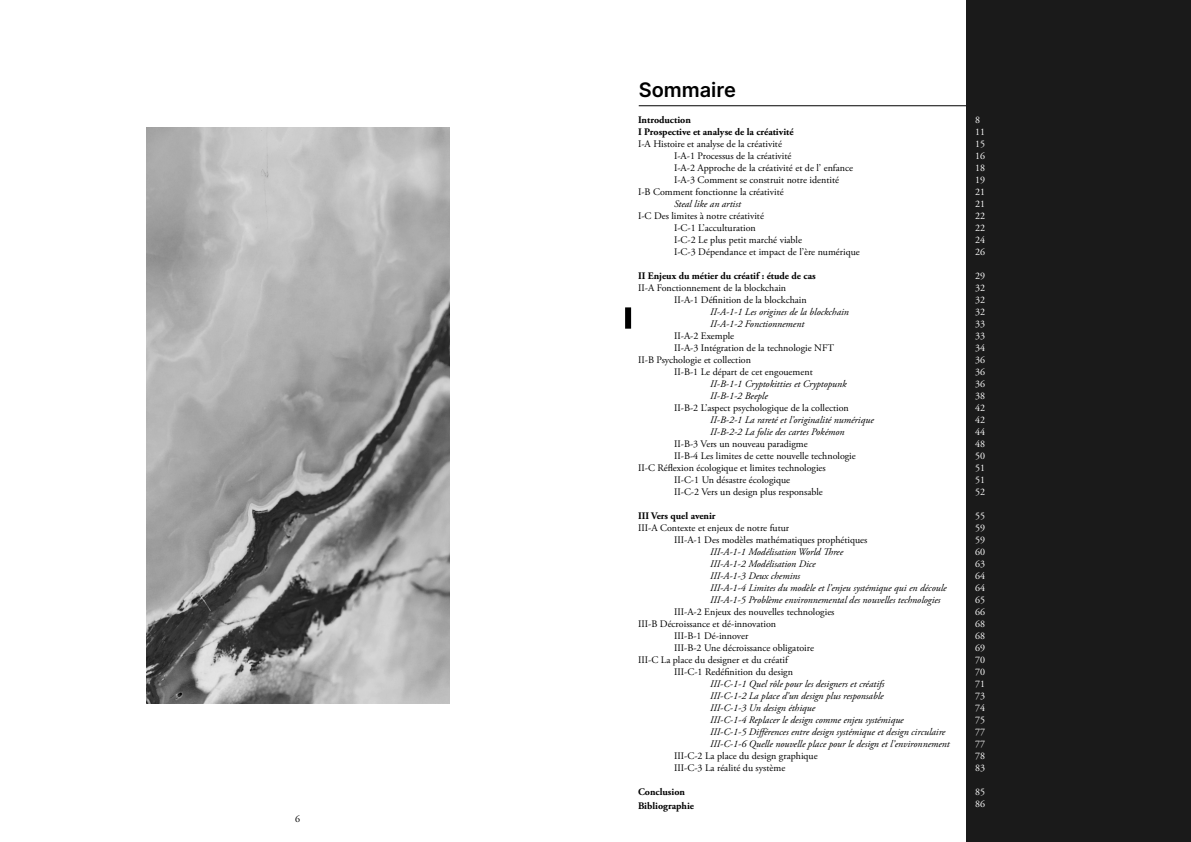
<style>
.page{position:relative;width:1191px;height:842px;background:#fff}
.page>*{position:absolute;margin:0;border:0;box-sizing:border-box;transform-origin:0 0}
.t1{font:20px "Inter";color:#000}
.t2{font:10px/12px "Adobe Garamond Pro";color:#000}
.t3{font:italic 10px/12px "Adobe Garamond Pro";color:#000}
.t4{font:700 10px/12px "Adobe Garamond Pro";color:#000}
.t5{font:10px/12px "Adobe Garamond Pro";color:#fff}
</style>
<div class="page">
<img style="left:146px;top:128px;width:303px;height:575px">
<div style="left:966px;top:0;width:225px;height:842px;background:#1a1a1a"></div>
<hr style="left:639px;top:105px;width:327px;height:1px;background:#000">
<div style="left:625px;top:307px;width:6px;height:22px;background:#000"></div>
<p class="t2" style="left:295px;top:813px;width:6px">6</p>
<h1 class="t1" style="left:639px;top:76px;width:99px">Sommaire</h1>
<p class="t4" style="left:638px;top:114px;width:157px">Introduction<br>I Prospective et analyse de la créativité</p>
<p class="t2" style="left:638px;top:138px;width:145px">I-A Histoire et analyse de la créativité</p>
<p class="t2" style="left:674px;top:150px;width:119px">I-A-1 Processus de la créativité</p>
<p class="t2" style="left:674px;top:162px;width:180px">I-A-2 Approche de la créativité et de l’ enfance</p>
<p class="t2" style="left:674px;top:174px;width:167px">I-A-3 Comment se construit notre identité</p>
<p class="t2" style="left:638px;top:186px;width:147px">I-B Comment fonctionne la créativité</p>
<p class="t3" style="left:674px;top:198px;width:68px">Steal like an artist</p>
<p class="t2" style="left:674px;top:210px;width:187px;text-indent:-36px">I-C Des limites à notre créativité<br>I-C-1 L’acculturation<br>I-C-2 Le plus petit marché viable<br>I-C-3 Dépendance et impact de l’ère numérique</p>
<p class="t4" style="left:638px;top:270px;width:179px">II Enjeux du métier du créatif : étude de cas</p>
<p class="t2" style="left:674px;top:282px;width:134px;text-indent:-36px">II-A Fonctionnement de la blockchain<br>II-A-1 Définition de la blockchain</p>
<p class="t3" style="left:710px;top:306px;width:140px">II-A-1-1 Les origines de la blockchain<br>II-A-1-2 Fonctionnement</p>
<p class="t2" style="left:674px;top:330px;width:62px">II-A-2 Exemple</p>
<p class="t2" style="left:674px;top:342px;width:161px">II-A-3 Intégration de la technologie NFT</p>
<p class="t2" style="left:638px;top:354px;width:114px">II-B Psychologie et collection</p>
<p class="t2" style="left:674px;top:366px;width:140px">II-B-1 Le départ de cet engouement</p>
<p class="t3" style="left:710px;top:378px;width:138px">II-B-1-1 Cryptokitties et Cryptopunk<br>II-B-1-2 Beeple</p>
<p class="t2" style="left:674px;top:402px;width:176px">II-B-2 L’aspect psychologique de la collection</p>
<p class="t3" style="left:710px;top:414px;width:165px">II-B-2-1 La rareté et l’originalité numérique<br>II-B-2-2 La folie des cartes Pokémon</p>
<p class="t2" style="left:674px;top:438px;width:135px">II-B-3 Vers un nouveau paradigme</p>
<p class="t2" style="left:674px;top:450px;width:183px">II-B-4 Les limites de cette nouvelle technologie</p>
<p class="t2" style="left:638px;top:462px;width:189px">II-C Réflexion écologique et limites technologies</p>
<p class="t2" style="left:674px;top:474px;width:117px">II-C-1 Un désastre écologique</p>
<p class="t2" style="left:674px;top:486px;width:150px">II-C-2 Vers un design plus responsable</p>
<p class="t4" style="left:638px;top:510px;width:79px">III Vers quel avenir</p>
<p class="t2" style="left:674px;top:522px;width:195px;text-indent:-36px">III-A Contexte et enjeux de notre futur<br>III-A-1 Des modèles mathématiques prophétiques</p>
<p class="t3" style="left:710px;top:546px;width:238px">III-A-1-1 Modélisation World Three<br>III-A-1-2 Modélisation Dice<br>III-A-1-3 Deux chemins<br>III-A-1-4 Limites du modèle et l’enjeu systémique qui en découle III-A-1-5 Problème environnemental des nouvelles technologies</p>
<p class="t2" style="left:674px;top:606px;width:162px">III-A-2 Enjeux des nouvelles technologies</p>
<p class="t2" style="left:638px;top:618px;width:140px">III-B Décroissance et dé-innovation</p>
<p class="t2" style="left:674px;top:630px;width:76px">III-B-1 Dé-innover</p>
<p class="t2" style="left:674px;top:642px;width:141px">III-B-2 Une décroissance obligatoire</p>
<p class="t2" style="left:638px;top:654px;width:151px">III-C La place du designer et du créatif</p>
<p class="t2" style="left:674px;top:666px;width:120px">III-C-1 Redéfinition du design</p>
<p class="t3" style="left:710px;top:678px;width:241px">III-C-1-1 Quel rôle pour les designers et créatifs<br>III-C-1-2 La place d’un design plus responsable<br>III-C-1-3 Un design éthique<br>III-C-1-4 Replacer le design comme enjeu systémique<br>III-C-1-5 Différences entre design systémique et design circulaire III-C-1-6 Quelle nouvelle place pour le design et l’environnement</p>
<p class="t2" style="left:674px;top:750px;width:145px">III-C-2 La place du design graphique<br>III-C-3 La réalité du système</p>
<p class="t4" style="left:638px;top:785px;width:58px;line-height:14.4px">Conclusion<br>Bibliographie</p>
<p class="t5" style="left:975px;top:114px;width:11px">8<br>11<br>15<br>16<br>18<br>19<br>21<br>21<br>22<br>22<br>24<br>26</p>
<p class="t5" style="left:975px;top:270px;width:11px;text-align:justify">29<br>32<br>32<br>32<br>33<br>33<br>34<br>36<br>36<br>36<br>38<br>42<br>42<br>44<br>48<br>50<br>51<br>51<br>52</p>
<p class="t5" style="left:975px;top:510px;width:11px;text-align:justify">55<br>59<br>59<br>60<br>63<br>64<br>64<br>65<br>66<br>68<br>68<br>69<br>70<br>70<br>71<br>73<br>74<br>75<br>77<br>77<br>78<br>83</p>
<p class="t5" style="left:975px;top:786px;width:11px">85<br>86</p>
</div>
